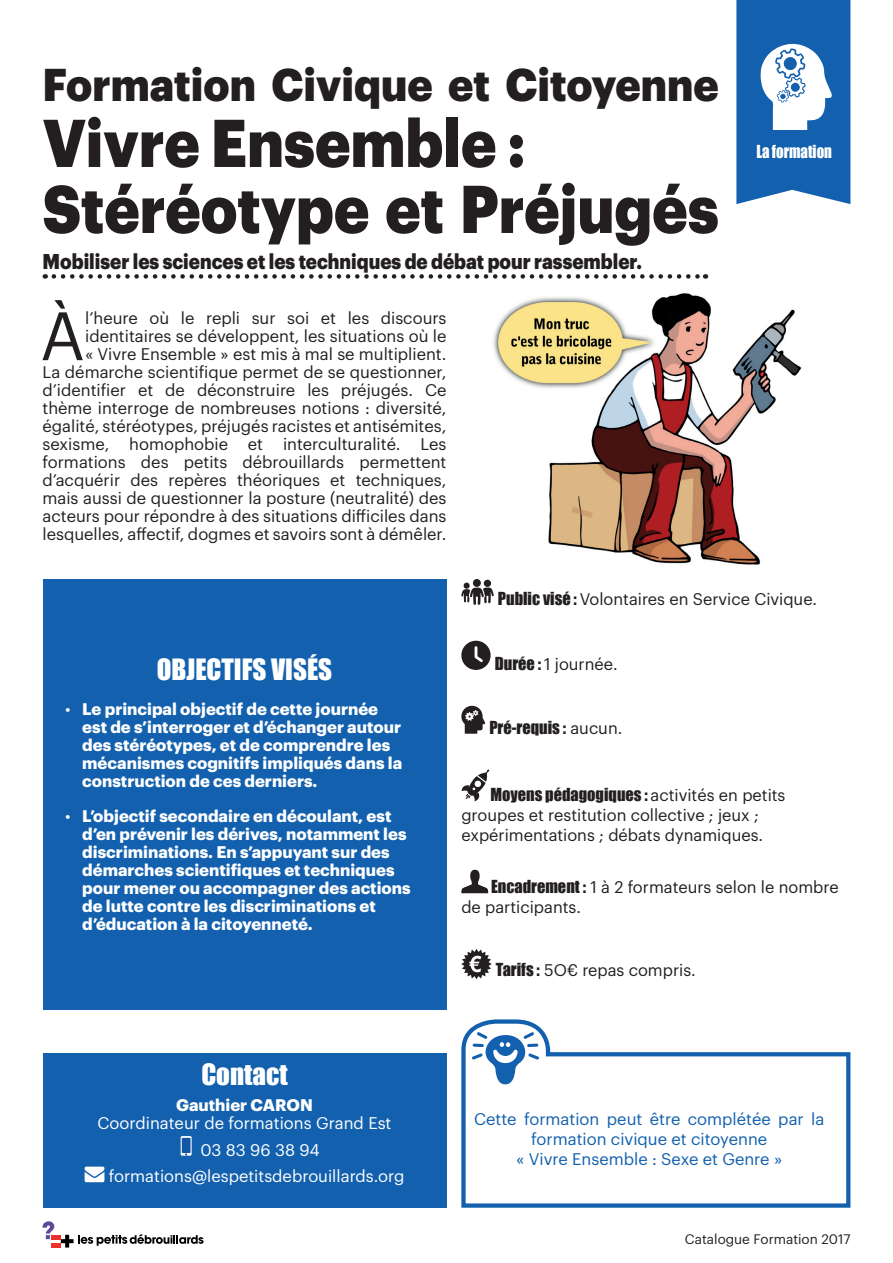
<style>
.page{position:relative;width:893px;height:1263px;background:#fff}
.page>*{position:absolute;margin:0;border:0;box-sizing:border-box;transform-origin:0 0}
.t1{font:66.9px "Graphik";color:#231f20}
.t2{font:900 66px/66px "Graphik";color:#231f20;scale:.89 1}
.t3{font:900 45px "Graphik";color:#231f20;scale:.93 1}
.t4{font:27px "Impact";color:#fff}
.t5{font:900 21px "Graphik";color:#231f20;scale:.88 1}
.t6{font:16.5px/18px "Graphik";color:#231f20}
.t7{font:700 16.5px/18px "Graphik";color:#fff}
.t8{font:16.5px/19.8px "Graphik";color:#1260ae;text-align:center}
.t9{font:16.5px "Graphik";color:#fff}
.t10{font:16.5px "Impact";color:#231f20}
.t11{font:16.5px "Impact";color:#fff;scale:.9 1}
.t12{font:13.5px "Graphik";color:#231f20}
.s1{font-weight:400}
.s2{font-family:"Impact"}
.s3{font-family:"Graphik"}
</style>
<div class="page">
<svg style="left:61px;top:1234px;width:143px;height:13px"></svg>
<svg style="left:43px;top:1221px;width:11px;height:18px"></svg>
<hr style="left:51px;top:1235px;width:10px;height:4px;background:#ee312b">
<hr style="left:51px;top:1243px;width:10px;height:4px;background:#ee312b">
<svg style="left:54px;top:274px;width:652px;height:5px"></svg>
<img style="left:493px;top:293px;width:309px;height:272px">
<div style="left:473px;top:579px;width:8px;height:8px;background:#231f20;border-radius:50%"></div>
<div style="left:484px;top:580px;width:7px;height:7px;background:#231f20;border-radius:50%"></div>
<svg style="left:461px;top:583px;width:33px;height:22px"></svg>
<svg style="left:461px;top:641px;width:30px;height:29px"></svg>
<svg style="left:461px;top:705px;width:24px;height:29px"></svg>
<svg style="left:461px;top:769px;width:28px;height:32px"></svg>
<svg style="left:461px;top:870px;width:27px;height:23px"></svg>
<svg style="left:461px;top:949px;width:31px;height:30px"></svg>
<div style="left:43px;top:579px;width:403px;height:430px;background:#1260ae"></div>
<svg style="left:736px;top:0;width:114px;height:204px"></svg>
<div style="left:43px;top:1053px;width:403px;height:155px;background:#1260ae"></div>
<svg style="left:181px;top:1136px;width:11px;height:20px"></svg>
<div style="left:182px;top:1138px;width:8px;height:15px;background:#1157a6"></div>
<svg style="left:85px;top:1166px;width:19px;height:16px"></svg>
<svg style="left:461px;top:1019px;width:390px;height:189px"></svg>
<svg style="left:472px;top:1032px;width:67px;height:52px"></svg>
<h3 class="t3" style="left:43px;top:50px;width:728px">Formation Civique et Citoyenne</h3>
<h2 class="t2" style="left:43px;top:104px;width:761px">Vivre Ensemble :<br>Stéréotype et Préjugés</h2>
<p class="t5" style="left:43px;top:245px;width:683px">Mobiliser les sciences et les techniques de débat pour rassembler.</p>
<h1 class="t1" style="left:40px;top:286px;width:47px">À</h1>
<p class="t6" style="left:43px;top:308px;width:405px;text-align:right">l’heure où le repli sur soi et les discours identitaires se développent, les situations où le<br>« Vivre Ensemble » est mis à mal se multiplient.<br>La démarche scientifique permet de se questionner, d’identifier et de déconstruire les préjugés. Ce thème interroge de nombreuses notions : diversité, égalité, stéréotypes, préjugés racistes et antisémites, sexisme, homophobie et interculturalité. Les formations des petits débrouillards permettent d’acquérir des repères théoriques et techniques, mais aussi de questionner la posture (neutralité) des acteurs pour répondre à des situations difficiles dans lesquelles, affectif, dogmes et savoirs sont à démêler.</p>
<p class="t11" style="left:757px;top:141px;width:85px">La formation</p>
<h3 class="t4" style="left:157px;top:652px;width:177px">OBJECTIFS VISÉS</h3>
<p class="t7" style="left:82px;top:698px;width:321px;text-indent:-17px"><span class="s1">•</span> Le principal objectif de cette journée est de s’interroger et d’échanger autour des stéréotypes, et de comprendre les mécanismes cognitifs impliqués dans la construction de ces derniers.</p>
<p class="t7" style="left:82px;top:805px;width:330px;text-indent:-17px"><span class="s1">•</span> L’objectif secondaire en découlant, est d’en prévenir les dérives, notamment les discriminations. En s’appuyant sur des démarches scientifiques et techniques pour mener ou accompagner des actions de lutte contre les discriminations et d’éducation à la citoyenneté.</p>
<h3 class="t4" style="left:201px;top:1057px;width:88px">Contact</h3>
<p class="t7" style="left:176px;top:1095px;width:138px">Gauthier CARON</p>
<p class="t9" style="left:98px;top:1111px;width:295px">Coordinateur de formations Grand Est</p>
<p class="t9" style="left:200px;top:1137px;width:121px">03 83 96 38 94</p>
<p class="t9" style="left:109px;top:1164px;width:297px">formations@lespetitsdebrouillards.org</p>
<p class="t6" style="left:498px;top:588px;width:321px"><span class="s2">Public visé :</span> Volontaires en Service Civique.</p>
<p class="t6" style="left:495px;top:653px;width:124px"><span class="s2">Durée :</span> 1 journée.</p>
<p class="t10" style="left:489px;top:717px;width:134px">Pré-requis : <span class="s3">aucun.</span></p>
<p class="t10" style="left:490px;top:785px;width:297px">Moyens pédagogiques : <span class="s3">activités en petits</span></p>
<p class="t6" style="left:461px;top:804px;width:303px;line-height:19.8px">groupes et restitution collective ; jeux ; expérimentations ; débats dynamiques.</p>
<p class="t6" style="left:461px;top:876px;width:379px;line-height:19.8px;text-indent:30px"><span class="s2">Encadrement :</span> 1 à 2 formateurs selon le nombre de participants.</p>
<p class="t6" style="left:496px;top:959px;width:201px"><span class="s2">Tarifs :</span> 5O€ repas compris.</p>
<p class="t8" style="left:474px;top:1107px;width:352px">Cette formation peut être complétée par la formation civique et citoyenne<br>« Vivre Ensemble : Sexe et Genre »</p>
<p class="t12" style="left:685px;top:1229px;width:167px">Catalogue Formation 2017</p>
</div>
